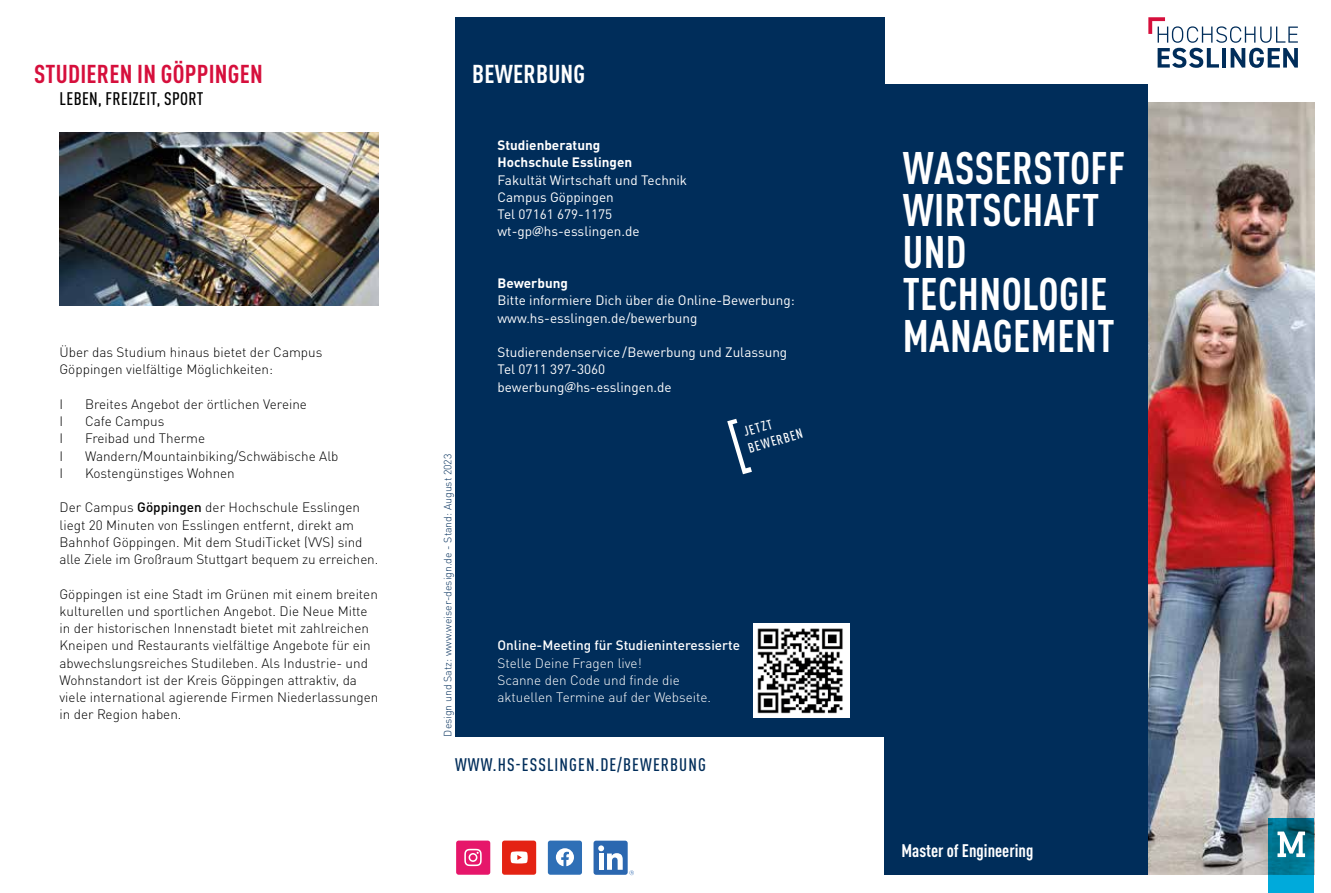
<style>
.page{position:relative;width:1331px;height:893px;background:#fff}
.page>*{position:absolute;margin:0;border:0;box-sizing:border-box;transform-origin:0 0}
.t1{font:700 condensed 45px/42px "DIN Pro";letter-spacing:.01em;color:#fff}
.t2{font:700 condensed 25.5px "DIN Pro";letter-spacing:.01em;color:#d60f3c}
.t3{font:700 condensed 25.5px "DIN Pro";letter-spacing:.01em;color:#fff}
.t4{font:500 condensed 18px "DIN Pro";letter-spacing:.06em;color:#002d5a}
.t5{font:500 condensed 18px "DIN Pro";letter-spacing:.02em;color:#000}
.t6{font:700 condensed 18px "DIN Pro";color:#fff}
.t7{font:300 13.5px/17.2px "DIN Pro";color:#000}
.t8{font:13.5px/17.2px "DIN Pro";color:#fff}
.t9{font:300 13.5px/17.2px "DIN Pro";color:#fff}
.t10{font:700 13.5px/17.2px "DIN Pro";color:#fff}
.t11{font:500 13.5px "DIN Pro";color:#fff}
.t12{font:500 condensed 13.5px/17px "DIN Pro";color:#fff}
.t13{font:300 10.5px "DIN Pro";color:#002d5a}
.s1{font-weight:500}
.s2{font-family:"Lucida Sans"}
</style>
<div class="page">
<img style="left:1148px;top:102px;width:166px;height:773px">
<div style="left:455px;top:17px;width:429px;height:720px;background:#002d5a"></div>
<div style="left:884px;top:85px;width:264px;height:790px;background:#002d5a"></div>
<svg style="left:1148px;top:17px;width:150px;height:51px"></svg>
<img style="left:60px;top:133px;width:318px;height:172px">
<svg style="left:1269px;top:818px;width:45px;height:75px;background:#0082a4"></svg>
<svg style="left:1277px;top:831px;width:28px;height:26px"></svg>
<div style="left:548px;top:841px;width:34px;height:34px;background:#2e6fb6;border-radius:3px"></div>
<svg style="left:556px;top:848px;width:18px;height:18px"></svg>
<div style="left:456px;top:841px;width:34px;height:34px;background:#e6166a;border-radius:3px"></div>
<svg style="left:464px;top:849px;width:18px;height:17px"></svg>
<div style="left:502px;top:841px;width:34px;height:34px;background:#e42313;border-radius:3px"></div>
<svg style="left:511px;top:851px;width:17px;height:12px"></svg>
<div style="left:593px;top:841px;width:35px;height:34px;background:#2b67b0;border-radius:3px"></div>
<svg style="left:598px;top:845px;width:25px;height:25px"></svg>
<svg style="left:629px;top:870px;width:5px;height:5px"></svg>
<svg style="left:727px;top:419px;width:25px;height:55px"></svg>
<img style="left:753px;top:624px;width:97px;height:93px">
<h2 class="t2" style="left:34px;top:55px;width:230px">STUDIEREN IN GÖPPINGEN</h2>
<h3 class="t5" style="left:60px;top:86px;width:145px">LEBEN, FREIZEIT, SPORT</h3>
<p class="t7" style="left:60px;top:343px;width:264px">Über das Studium hinaus bietet der Campus<br>Göppingen vielfältige Möglichkeiten:</p>
<p class="t7" style="left:60px;top:394px;width:5px">I</p>
<p class="t7" style="left:85px;top:394px;width:223px">Breites Angebot der örtlichen Vereine</p>
<p class="t7" style="left:60px;top:412px;width:5px">I</p>
<p class="t7" style="left:85px;top:412px;width:81px">Cafe Campus</p>
<p class="t7" style="left:60px;top:429px;width:5px">I</p>
<p class="t7" style="left:85px;top:429px;width:122px">Freibad und Therme</p>
<p class="t7" style="left:60px;top:446px;width:5px">I</p>
<p class="t7" style="left:85px;top:446px;width:255px">Wandern/Mountainbiking/Schwäbische Alb</p>
<p class="t7" style="left:60px;top:463px;width:5px">I</p>
<p class="t7" style="left:85px;top:463px;width:151px">Kostengünstiges Wohnen</p>
<p class="t7" style="left:60px;top:498px;width:320px">Der Campus <span class="s1">Göppingen</span> der Hochschule Esslingen liegt 20 Minuten von Esslingen entfernt, direkt am Bahnhof Göppingen. Mit dem StudiTicket (VVS) sind alle Ziele im Großraum Stuttgart bequem zu erreichen.</p>
<p class="t7" style="left:60px;top:584px;width:320px">Göppingen ist eine Stadt im Grünen mit einem breiten kulturellen und sportlichen Angebot. Die Neue Mitte in der historischen Innenstadt bietet mit zahlreichen Kneipen und Restaurants vielfältige Angebote für ein abwechslungsreiches Studileben. Als Industrie- und Wohnstandort ist der Kreis Göppingen attraktiv, da viele international agierende Firmen Niederlassungen in der Region haben.</p>
<h2 class="t3" style="left:472px;top:55px;width:115px">BEWERBUNG</h2>
<p class="t13" style="left:440px;top:737px;width:284px;rotate:-90deg">Design und Satz: www.weiser-design.de - Stand: August 2023</p>
<p class="t10" style="left:497px;top:136px;width:136px">Studienberatung<br>Hochschule Esslingen</p>
<p class="t8" style="left:497px;top:170px;width:191px">Fakultät Wirtschaft und Technik<br>Campus Göppingen<br>Tel 07161 679-1175 wt-gp<span class="s2">@</span>hs-esslingen.de</p>
<p class="t10" style="left:497px;top:274px;width:72px">Bewerbung</p>
<p class="t8" style="left:497px;top:291px;width:299px">Bitte informiere Dich über die Online-Bewerbung: www.hs-esslingen.de/bewerbung</p>
<p class="t8" style="left:497px;top:343px;width:291px">Studierendenservice/Bewerbung und Zulassung<br>Tel 0711 397-3060<br>bewerbung<span class="s2">@</span>hs-esslingen.de</p>
<p class="t12" style="left:741px;top:422px;width:58px;rotate:-15deg">JETZT<br>BEWERBEN</p>
<p class="t11" style="left:497px;top:635px;width:244px">Online-Meeting für Studieninteressierte</p>
<p class="t9" style="left:497px;top:653px;width:215px">Stelle Deine Fragen live!<br>Scanne den Code und finde die aktuellen Termine auf der Webseite.</p>
<h3 class="t4" style="left:455px;top:752px;width:252px">WWW.HS-ESSLINGEN.DE/BEWERBUNG</h3>
<h1 class="t1" style="left:903px;top:144px;width:224px">WASSERSTOFF<br>WIRTSCHAFT<br>UND<br>TECHNOLOGIE<br>MANAGEMENT</h1>
<h3 class="t6" style="left:901px;top:838px;width:133px">Master of Engineering</h3>
</div>
